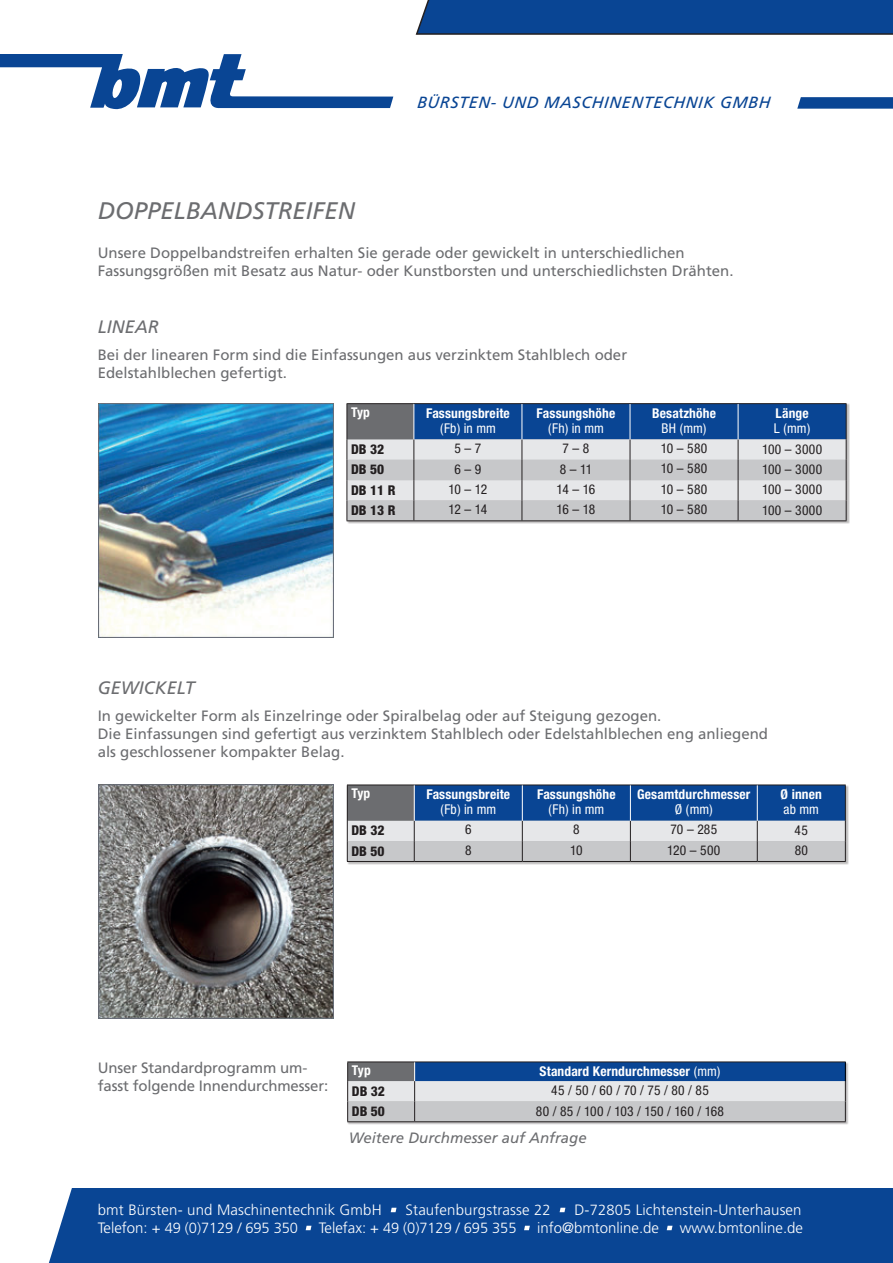
<style>
.page{position:relative;width:893px;height:1263px;background:#fff}
.page>*{position:absolute;margin:0;border:0;box-sizing:border-box;transform-origin:0 0}
.t1{font:italic 24px "Frutiger";color:#6c6d70}
.t2{font:italic 18px "Frutiger";color:#6c6d70}
.t3{font:italic 16.2px "Frutiger";letter-spacing:.04em;color:#094594}
.t4{font:15px/18px "Frutiger";color:#6c6d70}
.t5{font:300 15px "Frutiger";letter-spacing:.01em;color:#fff}
.t6{font:italic 15px "Frutiger";color:#6c6d70}
.t7{font:300 14.7px "Frutiger";letter-spacing:-.005em;color:#fff}
.t8{font:condensed 13.5px "Helvetica Neue";letter-spacing:.02em;color:#231f20}
.t9{font:700 condensed 13.5px "Helvetica Neue";letter-spacing:.01em;color:#fff}
.t10{font:condensed 13.5px "Helvetica Neue";color:#fff}
.t11{font:800 condensed 13.5px "Helvetica Neue";color:#231f20}
.s1{font-weight:400}
.s2{font-size:14.7px}
.s3{font-size:15px}
</style>
<div class="page">
<div style="left:0;top:1188px;width:893px;height:75px;background:#094594"></div>
<svg style="left:0;top:54px;width:393px;height:56px"></svg>
<svg style="left:797px;top:97px;width:96px;height:12px"></svg>
<svg style="left:0;top:1188px;width:72px;height:75px"></svg>
<svg style="left:391px;top:1208px;width:5px;height:4px"></svg>
<svg style="left:560px;top:1208px;width:5px;height:4px"></svg>
<svg style="left:306px;top:1226px;width:5px;height:4px"></svg>
<svg style="left:524px;top:1226px;width:6px;height:4px"></svg>
<svg style="left:667px;top:1226px;width:5px;height:4px"></svg>
<div style="left:347px;top:403px;width:503px;height:121px;background:#231f20;opacity:.3"></div>
<hr style="left:347px;top:403px;width:67px;height:1px;background:#231f20">
<hr style="left:414px;top:403px;width:108px;height:1px;background:#231f20">
<hr style="left:522px;top:403px;width:108px;height:1px;background:#231f20">
<hr style="left:630px;top:403px;width:108px;height:1px;background:#231f20">
<hr style="left:738px;top:403px;width:108px;height:1px;background:#231f20">
<svg style="left:347px;top:404px;width:500px;height:117px;background:#9babc1"></svg>
<hr style="left:413px;top:404px;width:1px;height:35px;background:#fff">
<hr style="left:522px;top:404px;width:1px;height:35px;background:#fff">
<hr style="left:630px;top:404px;width:1px;height:35px;background:#fff">
<hr style="left:738px;top:404px;width:1px;height:35px;background:#fff">
<hr style="left:347px;top:520px;width:67px;height:1px;background:#231f20">
<hr style="left:414px;top:520px;width:108px;height:1px;background:#231f20">
<hr style="left:522px;top:520px;width:108px;height:1px;background:#231f20">
<hr style="left:630px;top:520px;width:108px;height:1px;background:#231f20">
<hr style="left:738px;top:520px;width:108px;height:1px;background:#231f20">
<div style="left:347px;top:785px;width:502px;height:80px;background:#c9c8c8"></div>
<svg style="left:347px;top:785px;width:499px;height:76px"></svg>
<hr style="left:414px;top:785px;width:1px;height:36px;background:#fff">
<hr style="left:522px;top:785px;width:1px;height:36px;background:#fff">
<hr style="left:630px;top:785px;width:1px;height:36px;background:#fff">
<hr style="left:757px;top:785px;width:1px;height:36px;background:#fff">
<hr style="left:347px;top:861px;width:67px;height:1px;background:#231f20">
<hr style="left:414px;top:861px;width:108px;height:1px;background:#231f20">
<hr style="left:522px;top:861px;width:108px;height:1px;background:#231f20">
<hr style="left:630px;top:861px;width:127px;height:1px;background:#231f20">
<hr style="left:757px;top:861px;width:89px;height:1px;background:#231f20">
<div style="left:348px;top:1062px;width:501px;height:63px;background:#231f20;opacity:.3"></div>
<hr style="left:347px;top:1061px;width:68px;height:1px;background:#231f20">
<hr style="left:415px;top:1061px;width:431px;height:1px;background:#231f20">
<svg style="left:347px;top:1062px;width:499px;height:60px;background:#96a7bd"></svg>
<svg style="left:415px;top:0;width:478px;height:35px;background:#0f4790"></svg>
<img style="left:99px;top:403px;width:234px;height:235px">
<img style="left:99px;top:784px;width:234px;height:234px">
<h1 class="t1" style="left:98px;top:196px;width:259px">DOPPELBANDSTREIFEN</h1>
<p class="t3" style="left:417px;top:93px;width:357px">BÜRSTEN- UND MASCHINENTECHNIK GMBH</p>
<p class="t4" style="left:98px;top:244px;width:637px">Unsere Doppelbandstreifen erhalten Sie gerade oder gewickelt in unterschiedlichen<br>Fassungsgrößen mit Besatz aus Natur- oder Kunstborsten und unterschiedlichsten Drähten.</p>
<p class="t2" style="left:98px;top:316px;width:63px">LINEAR</p>
<p class="t4" style="left:98px;top:345px;width:531px">Bei der linearen Form sind die Einfassungen aus verzinktem Stahlblech oder<br>Edelstahlblechen gefertigt.</p>
<p class="t9" style="left:351px;top:404px;width:20px">Typ</p>
<p class="t9" style="left:426px;top:405px;width:85px">Fassungsbreite</p>
<p class="t10" style="left:440px;top:420px;width:57px">(Fb) in mm</p>
<p class="t9" style="left:537px;top:405px;width:80px">Fassungshöhe</p>
<p class="t10" style="left:548px;top:420px;width:57px">(Fh) in mm</p>
<p class="t9" style="left:652px;top:405px;width:65px">Besatzhöhe</p>
<p class="t10" style="left:662px;top:420px;width:46px">BH (mm)</p>
<p class="t9" style="left:776px;top:405px;width:35px">Länge</p>
<p class="t10" style="left:774px;top:420px;width:38px">L (mm)</p>
<p class="t2" style="left:98px;top:678px;width:99px">GEWICKELT</p>
<p class="t11" style="left:351px;top:441px;width:35px">DB 32</p>
<p class="t8" style="left:454px;top:440px;width:28px">5 – 7</p>
<p class="t8" style="left:563px;top:440px;width:28px">7 – 8</p>
<p class="t8" style="left:661px;top:440px;width:48px">10 – 580</p>
<p class="t8" style="left:762px;top:441px;width:62px">100 – 3000</p>
<p class="t11" style="left:351px;top:461px;width:35px">DB 50</p>
<p class="t8" style="left:454px;top:461px;width:28px">6 – 9</p>
<p class="t8" style="left:560px;top:461px;width:34px">8 – 11</p>
<p class="t8" style="left:661px;top:461px;width:48px">10 – 580</p>
<p class="t8" style="left:762px;top:461px;width:62px">100 – 3000</p>
<p class="t11" style="left:351px;top:481px;width:46px">DB 11 R</p>
<p class="t8" style="left:448px;top:481px;width:40px">10 – 12</p>
<p class="t8" style="left:557px;top:482px;width:40px">14 – 16</p>
<p class="t8" style="left:661px;top:481px;width:48px">10 – 580</p>
<p class="t8" style="left:762px;top:482px;width:62px">100 – 3000</p>
<p class="t11" style="left:351px;top:502px;width:46px">DB 13 R</p>
<p class="t8" style="left:449px;top:501px;width:40px">12 – 14</p>
<p class="t8" style="left:557px;top:501px;width:40px">16 – 18</p>
<p class="t8" style="left:661px;top:501px;width:48px">10 – 580</p>
<p class="t8" style="left:762px;top:502px;width:62px">100 – 3000</p>
<p class="t4" style="left:98px;top:707px;width:672px">In gewickelter Form als Einzelringe oder Spiralbelag oder auf Steigung gezogen.<br>Die Einfassungen sind gefertigt aus verzinktem Stahlblech oder Edelstahlblechen eng anliegend als geschlossener kompakter Belag.</p>
<p class="t9" style="left:352px;top:785px;width:20px">Typ</p>
<p class="t9" style="left:426px;top:786px;width:85px">Fassungsbreite</p>
<p class="t10" style="left:440px;top:801px;width:57px">(Fb) in mm</p>
<p class="t9" style="left:537px;top:786px;width:80px">Fassungshöhe</p>
<p class="t10" style="left:548px;top:801px;width:57px">(Fh) in mm</p>
<p class="t9" style="left:637px;top:786px;width:115px">Gesamtdurchmesser</p>
<p class="t10" style="left:675px;top:801px;width:39px">Ø (mm)</p>
<p class="t9" style="left:781px;top:786px;width:43px">Ø innen</p>
<p class="t10" style="left:784px;top:801px;width:37px">ab mm</p>
<p class="t11" style="left:352px;top:822px;width:35px">DB 32</p>
<p class="t8" style="left:465px;top:822px;width:8px">6</p>
<p class="t8" style="left:573px;top:822px;width:8px">8</p>
<p class="t8" style="left:670px;top:822px;width:48px">70 – 285</p>
<p class="t8" style="left:795px;top:822px;width:15px">45</p>
<p class="t11" style="left:351px;top:842px;width:35px">DB 50</p>
<p class="t8" style="left:465px;top:843px;width:8px">8</p>
<p class="t8" style="left:570px;top:843px;width:14px">10</p>
<p class="t8" style="left:667px;top:842px;width:54px">120 – 500</p>
<p class="t8" style="left:795px;top:843px;width:15px">80</p>
<p class="t4" style="left:98px;top:1059px;width:232px">Unser Standardprogramm um&shy;fasst folgende Innendurchmesser:</p>
<p class="t9" style="left:352px;top:1062px;width:20px">Typ</p>
<p class="t9" style="left:539px;top:1063px;width:182px">Standard Kerndurchmesser <span class="s1">(mm)</span></p>
<p class="t11" style="left:352px;top:1082px;width:35px">DB 32</p>
<p class="t8" style="left:551px;top:1082px;width:159px">45 / 50 / 60 / 70 / 75 / 80 / 85</p>
<p class="t11" style="left:352px;top:1103px;width:35px">DB 50</p>
<p class="t8" style="left:536px;top:1103px;width:190px">80 / 85 / 100 / 103 / 150 / 160 / 168</p>
<p class="t6" style="left:349px;top:1129px;width:240px">Weitere Durchmesser auf Anfrage</p>
<p class="t5" style="left:98px;top:1201px;width:285px">bmt Bürsten- und Maschinentechnik GmbH</p>
<p class="t5" style="left:406px;top:1201px;width:147px">Staufenburgstrasse <span class="s2">22</span></p>
<p class="t5" style="left:574px;top:1201px;width:229px">D-<span class="s2">72805</span> Lichtenstein-Unterhausen</p>
<p class="t7" style="left:98px;top:1220px;width:202px"><span class="s3">Telefon:</span> + 49 (0)7129 / 695 350</p>
<p class="t7" style="left:319px;top:1220px;width:199px"><span class="s3">Telefax:</span> + 49 (0)7129 / 695 355</p>
<p class="t5" style="left:537px;top:1219px;width:124px">info@bmtonline.de</p>
<p class="t5" style="left:680px;top:1219px;width:125px">www.bmtonline.de</p>
</div>
